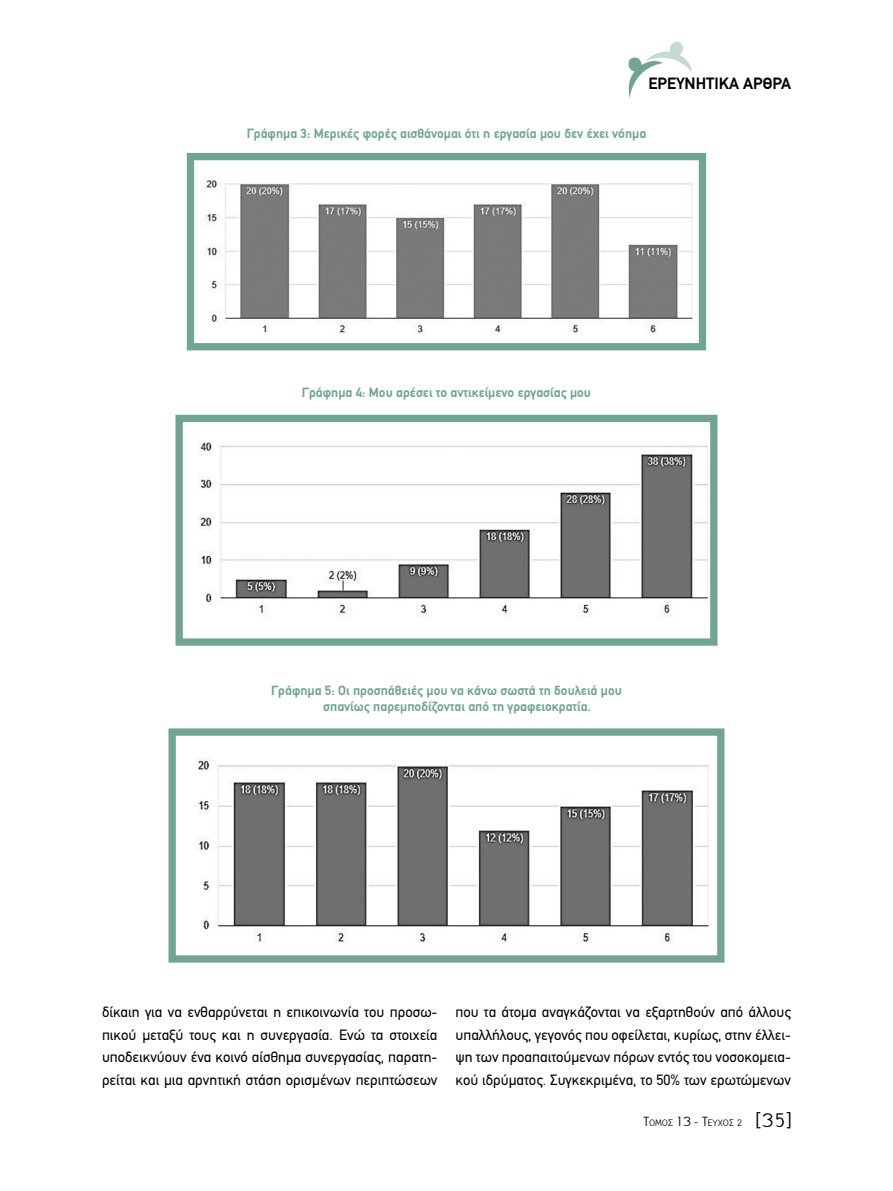
<style>
.page{position:relative;width:893px;height:1191px;background:#fff}
.page>*{position:absolute;margin:0;border:0;box-sizing:border-box;transform-origin:0 0}
.t1{font:700 16.5px "PF Din Text";color:#000}
.t2{font:15px/22.5px "PF Din Text";color:#000;text-align:justify}
.t3{font:700 13.5px/16.2px "PF Din Text";color:#72a492}
.t4{font:10.05px "PF Report";color:#000}
.s1{font-size:14.25px}
.s2{font-size:21px}
</style>
<div class="page">
<svg style="left:628px;top:41px;width:64px;height:57px"></svg>
<img style="left:204px;top:180px;width:489px;height:153px">
<div style="left:187px;top:153px;width:519px;height:197px;border:7px solid #72a492"></div>
<img style="left:199px;top:442px;width:509px;height:172px">
<div style="left:175px;top:415px;width:542px;height:230px;border:7px solid #72a492"></div>
<img style="left:198px;top:758px;width:511px;height:184px">
<div style="left:168px;top:728px;width:556px;height:234px;border:7px solid #72a492"></div>
<p class="t1" style="left:648px;top:74px;width:144px">ΕΡΕΥΝΗΤΙΚΑ ΑΡΘΡΑ</p>
<p class="t3" style="left:247px;top:125px;width:401px">Γράφηµα 3: Μερικές φορές αισθάνοµαι ότι η εργασία µου δεν έχει νόηµα</p>
<p class="t3" style="left:302px;top:384px;width:291px">Γράφηµα 4: Μου αρέσει το αντικείµενο εργασίας µου</p>
<p class="t3" style="left:323px;top:682px;width:300px;text-indent:-52px">Γράφηµα 5: Οι προσπάθειές µου να κάνω σωστά τη δουλειά µου σπανίως παρεµποδίζονται από τη γραφειοκρατία.</p>
<p class="t2" style="left:102px;top:1001px;width:337px">δίκαιη για να ενθαρρύνεται η επικοινωνία του προσω&shy;πικού µεταξύ τους και η συνεργασία. Ενώ τα στοιχεία υποδεικνύουν ένα κοινό αίσθηµα συνεργασίας, παρατη&shy;ρείται και µια αρνητική στάση ορισµένων περιπτώσεων</p>
<p class="t2" style="left:455px;top:1001px;width:337px">που τα άτοµα αναγκάζονται να εξαρτηθούν από άλλους υπαλλήλους, γεγονός που οφείλεται, κυρίως, στην έλλει&shy;ψη των προαπαιτούµενων πόρων εντός του νοσοκοµεια&shy;κού ιδρύµατος. Συγκεκριµένα, το 50% των ερωτώµενων</p>
<p class="t4" style="left:643px;top:1118px;width:150px"><span class="s1">Τ</span>ΟΜΟΣ <span class="s1">13</span> - <span class="s1">Τ</span>ΕΥΧΟΣ 2 <span class="s2">[35]</span></p>
</div>
